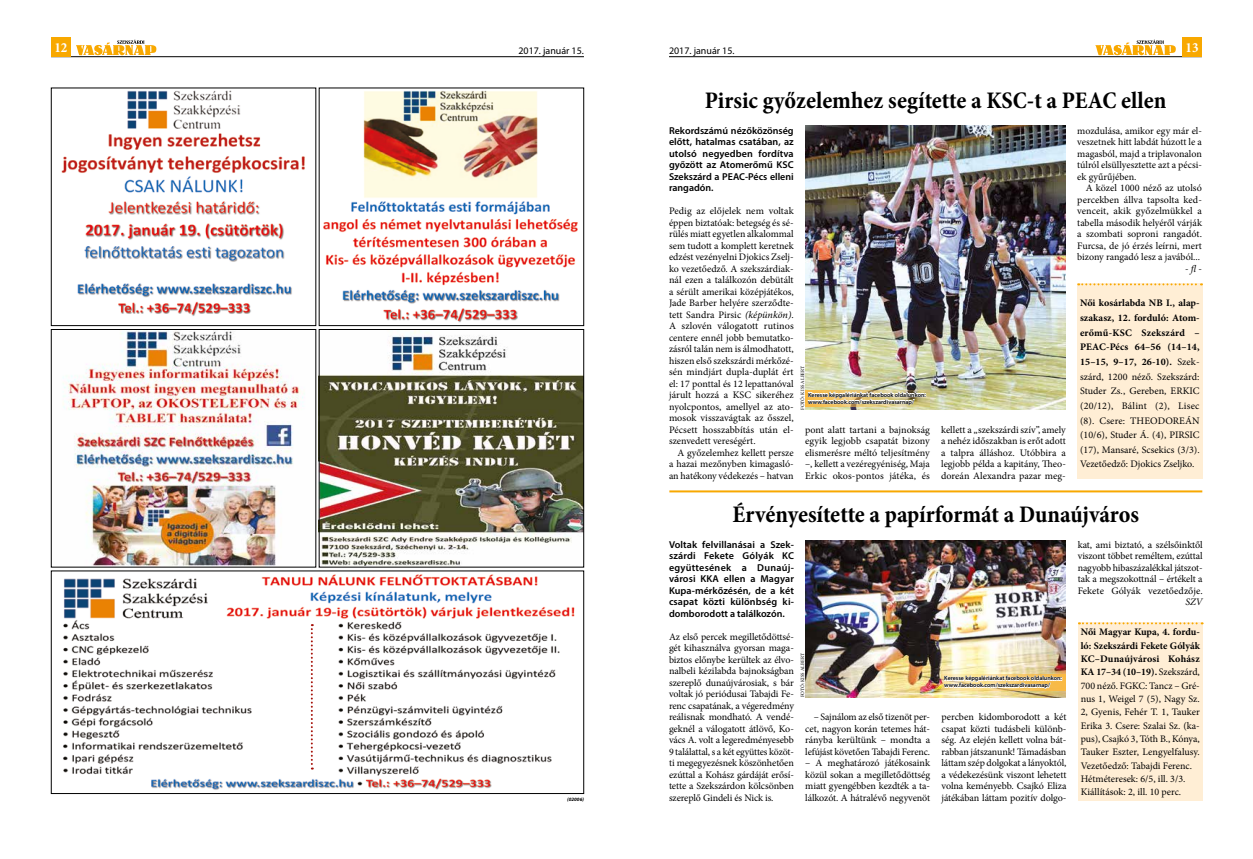
<style>
.page{position:relative;width:1253px;height:859px;background:#fff}
.page>*{position:absolute;margin:0;border:0;box-sizing:border-box;transform-origin:0 0}
.t1{font:700 condensed 24px "Minion Pro";color:#000}
.t2{font:700 condensed 14px "Minion Pro";color:#fff}
.t3{font:10px/11.5px "Minion Pro";letter-spacing:-.005em;color:#000;text-align:justify}
.t4{font:600 10px/11.5px "Myriad Pro";color:#000;text-align:justify}
.t5{font:10px "Myriad Pro";color:#000}
.t6{font:italic 10px "Minion Pro";color:#000}
.t7{font:600 6px/7px "Myriad Pro";color:#000}
.t8{font:5px "Minion Pro";color:#000}
.t9{font:italic 700 5px "Myriad Pro";color:#000}
.s1{font-style:italic}
.s2{font-weight:700}
</style>
<div class="page">
<hr style="left:51px;top:56px;width:533px;height:1px;background:#000">
<hr style="left:669px;top:56px;width:533px;height:1px;background:#000">
<div style="left:1182px;top:37px;width:20px;height:20px;background:#f8a800"></div>
<div style="left:51px;top:37px;width:20px;height:20px;background:#f8a800"></div>
<svg style="left:1095px;top:40px;width:81px;height:15px"></svg>
<svg style="left:76px;top:40px;width:80px;height:15px"></svg>
<img style="left:63px;top:574px;width:512px;height:216px">
<div style="left:51px;top:571px;width:533px;height:223px;border:1px solid #000"></div>
<img style="left:63px;top:331px;width:240px;height:234px">
<div style="left:51px;top:329px;width:265px;height:238px;border:1px solid #000"></div>
<img style="left:321px;top:331px;width:261px;height:234px">
<div style="left:319px;top:329px;width:265px;height:238px;border:1px solid #000"></div>
<img style="left:61px;top:90px;width:244px;height:226px">
<div style="left:51px;top:88px;width:265px;height:238px;border:1px solid #000"></div>
<img style="left:323px;top:90px;width:255px;height:233px">
<div style="left:319px;top:88px;width:265px;height:238px;border:1px solid #000"></div>
<svg style="left:311px;top:624px;width:2px;height:145px"></svg>
<div style="left:1078px;top:622px;width:125px;height:179px;background:#ffeed5"></div>
<svg style="left:1079px;top:622px;width:124px;height:2px"></svg>
<img style="left:805px;top:540px;width:261px;height:157px">
<hr style="left:669px;top:490px;width:533px;height:2px;background:#f8a800">
<img style="left:805px;top:126px;width:260px;height:284px">
<svg style="left:805px;top:390px;width:125px;height:17px"></svg>
<svg style="left:807px;top:386px;width:119px;height:24px"></svg>
<svg style="left:941px;top:674px;width:125px;height:16px"></svg>
<svg style="left:943px;top:670px;width:119px;height:28px"></svg>
<div style="left:1077px;top:283px;width:125px;height:196px;background:#ffeed5"></div>
<svg style="left:1078px;top:283px;width:124px;height:2px"></svg>
<h2 class="t2" style="left:54px;top:38px;width:15px">12</h2>
<p class="t5" style="left:518px;top:45px;width:67px">2017. január 15.</p>
<p class="t5" style="left:669px;top:45px;width:67px">2017. január 15.</p>
<h2 class="t2" style="left:1185px;top:38px;width:15px">13</h2>
<p class="t9" style="left:567px;top:796px;width:18px">(02006)</p>
<h1 class="t1" style="left:705px;top:84px;width:463px">Pirsic győzelemhez segítette a KSC-t a PEAC ellen</h1>
<p class="t4" style="left:669px;top:125px;width:126px">Rekordszámú nézőközönség előtt, hatalmas csatában, az utolsó negyedben fordítva győzött az Atomerőmű KSC Szekszárd a PEAC-Pécs elleni rangadón.</p>
<p class="t3" style="left:669px;top:205px;width:126px">Pedig az előjelek nem voltak éppen biztatóak: betegség és sé&shy;rülés miatt egyetlen alkalommal sem tudott a komplett keretnek edzést vezényelni Djokics Zselj&shy;ko vezetőedző. A szekszárdiak&shy;nál ezen a találkozón debütált a sérült amerikai középjátékos, Jade Barber helyére szerződte&shy;tett Sandra Pirsic <span class="s1">(képünkön)</span>.<br>A szlovén válogatott rutinos centere ennél jobb bemutatko&shy;zásról talán nem is álmodhatott, hiszen első szekszárdi mérkőzé&shy;sén mindjárt dupla-duplát ért el: 17 ponttal és 12 lepattanóval járult hozzá a KSC sikeréhez nyolcpontos, amellyel az ato&shy;mosok visszavágtak az ősszel, Pécsett hosszabbítás után el&shy;szenvedett vereségért.</p>
<p class="t3" style="left:669px;top:447px;width:126px;text-indent:8px">A győzelemhez kellett persze a hazai mezőnyben kimagasló&shy;an hatékony védekezés – hatvan</p>
<p class="t3" style="left:1077px;top:125px;width:126px">mozdulása, amikor egy már el&shy;veszetnek hitt labdát húzott le a magasból, majd a triplavonalon túlról elsüllyesztette azt a pécsi&shy;ek gyűrűjében.</p>
<p class="t3" style="left:1077px;top:182px;width:126px;text-indent:9px">A közel 1000 néző az utolsó percekben állva tapsolta ked&shy;venceit, akik győzelmükkel a tabella második helyéről várják a szombati soproni rangadót.<br>Furcsa, de jó érzés leírni, mert bizony rangadó lesz a javából...</p>
<p class="t6" style="left:1185px;top:262px;width:18px">- fl -</p>
<p class="t3" style="left:1080px;top:296px;width:121px;line-height:14.6px"><span class="s2">Női kosárlabda NB I., alap&shy;szakasz, 12. forduló: Atom&shy;erőmű-KSC Szekszárd – PEAC-Pécs 64–56 (14–14, 15–15, 9–17, 26-10).</span> Szek&shy;szárd, 1200 néző. Szekszárd:<br>Studer Zs., Gereben, ERKIC (20/12), Bálint (2), Lisec (8). Csere: THEODOREÁN (10/6), Studer Á. (4), PIRSIC (17), Mansaré, Scsekics (3/3).<br>Vezetőedző: Djokics Zseljko.</p>
<p class="t8" style="left:799px;top:410px;width:46px;rotate:-90deg">FOTÓ: KISS ALBERT</p>
<p class="t7" style="left:808px;top:391px;width:119px">Keresse képgalériánkat facebook oldalunkon: www.facebook.com/szekszardivasarnap/</p>
<p class="t3" style="left:805px;top:424px;width:126px">pont alatt tartani a bajnokság egyik legjobb csapatát bizony elismerésre méltó teljesítmény –, kellett a vezéregyéniség, Maja Erkic okos-pontos játéka, és</p>
<p class="t3" style="left:941px;top:424px;width:126px">kellett a „szekszárdi szív”, amely a nehéz időszakban is erőt adott a talpra álláshoz. Utóbbira a legjobb példa a kapitány, Theo&shy;doreán Alexandra pazar meg-</p>
<h1 class="t1" style="left:732px;top:498px;width:408px">Érvényesítette a papírformát a Dunaújváros</h1>
<p class="t4" style="left:669px;top:539px;width:126px">Voltak felvillanásai a Szek&shy;szárdi Fekete Gólyák KC együttesének a Dunaúj&shy;városi KKA ellen a Magyar Kupa-mérkőzésén, de a két csapat közti különbség ki&shy;domborodott a találkozón.</p>
<p class="t3" style="left:669px;top:631px;width:126px">Az első percek megilletődöttsé&shy;gét kihasználva gyorsan maga&shy;biztos előnybe kerültek az élvo&shy;nalbeli kézilabda bajnokságban szereplő dunaújvárosiak, s bár voltak jó periódusai Tabajdi Fe&shy;renc csapatának, a végeredmény reálisnak mondható. A vendé&shy;geknél a válogatott átlövő, Ko&shy;vács A. volt a legeredményesebb 9 találattal, s a két együttes közöt&shy;ti megegyezésnek köszönhetően ezúttal a Kohász gárdáját erősí&shy;tette a Szekszárdon kölcsönben szereplő Gindeli és Nick is.</p>
<p class="t3" style="left:1078px;top:539px;width:126px">kat, ami biztató, a szélsőinktől viszont többet reméltem, ezúttal nagyobb hibaszázalékkal játszot&shy;tak a megszokottnál – értékelt a Fekete Gólyák vezetőedzője.</p>
<p class="t6" style="left:1185px;top:595px;width:19px">SZV</p>
<p class="t3" style="left:1081px;top:625px;width:121px;line-height:13.3px;text-align:left"><span class="s2">Női Magyar Kupa, 4. fordu&shy;ló: Szekszárdi Fekete Gólyák<br>KC–Dunaújvárosi Kohász<br>KA 17–34 (10–19).</span> Szekszárd,<br>700 néző. FGKC: Tancz – Gré&shy;nus 1, Weigel 7 (5), Nagy Sz.<br>2, Gyenis, Fehér T. 1, Tauker<br>Erika 3. Csere: Szalai Sz. (ka&shy;pus), Csajkó 3, Tóth B., Kónya,<br>Tauker Eszter, Lengyelfalusy.<br>Vezetőedző: Tabajdi Ferenc.<br>Hétméteresek: 6/5, ill. 3/3.<br>Kiállítások: 2, ill. 10 perc.</p>
<p class="t8" style="left:799px;top:697px;width:46px;rotate:-90deg">FOTÓ: KISS ALBERT</p>
<p class="t7" style="left:944px;top:675px;width:119px">Keresse képgalériánkat facebook oldalunkon: www.facebook.com/szekszardivasarnap/</p>
<p class="t3" style="left:805px;top:711px;width:126px;text-indent:9px">– Sajnálom az első tizenöt per&shy;cet, nagyon korán tetemes hát&shy;rányba kerültünk – mondta a lefújást követően Tabajdi Ferenc.</p>
<p class="t3" style="left:805px;top:757px;width:126px">– A meghatározó játékosaink közül sokan a megilletődöttség miatt gyengébben kezdték a ta&shy;lálkozót. A hátralévő negyvenöt</p>
<p class="t3" style="left:941px;top:711px;width:126px">percben kidomborodott a két csapat közti tudásbeli különb&shy;ség. Az elején kellett volna bát&shy;rabban játszanunk! Támadásban láttam szép dolgokat a lányoktól, a védekezésünk viszont lehetett volna keményebb. Csajkó Eliza játékában láttam pozitív dolgo-</p>
</div>
